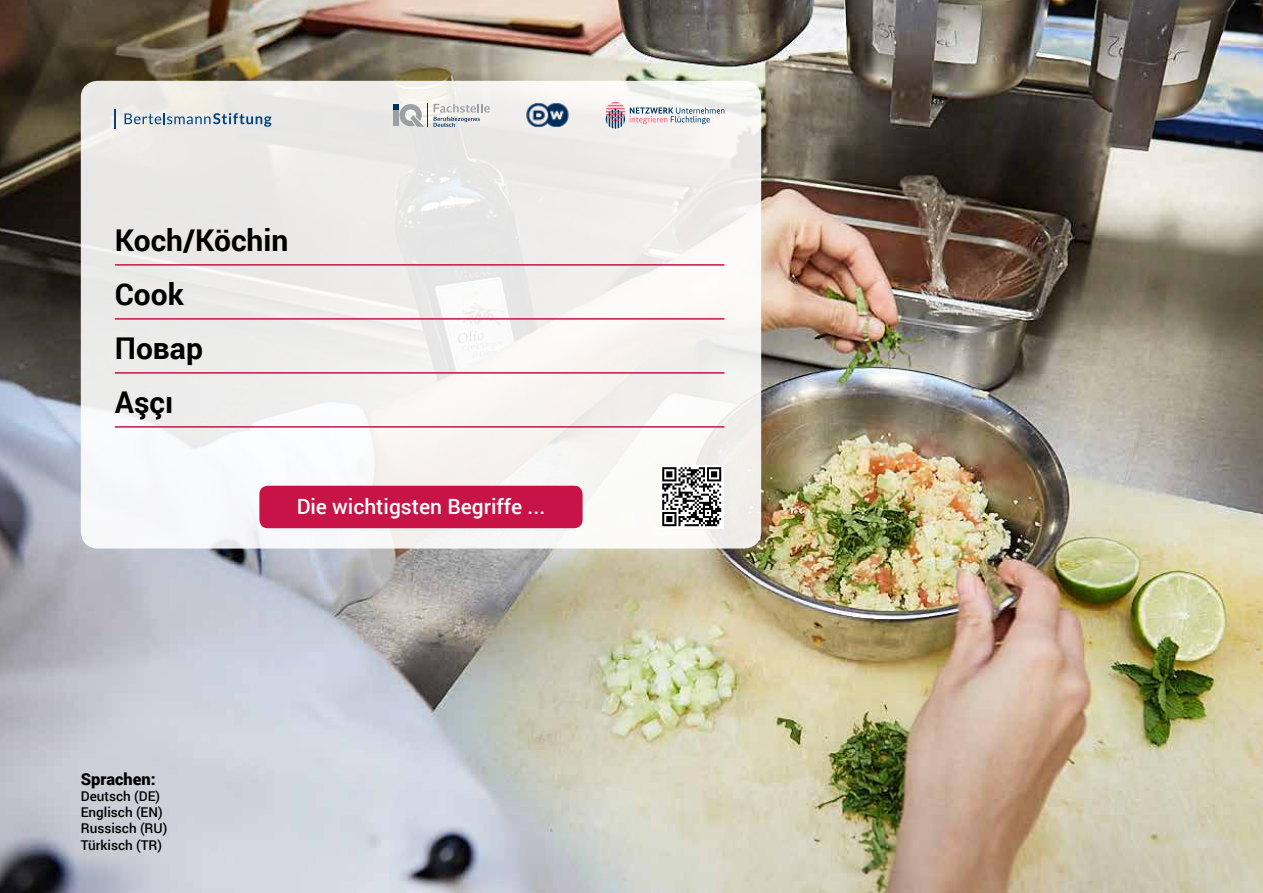
<style>
.page{position:relative;width:1263px;height:893px;background:#fff}
.page>*{position:absolute;margin:0;border:0;box-sizing:border-box;transform-origin:0 0}
.t1{font:700 30px/54px "Roboto";color:#000}
.t2{font:500 21px "Roboto";color:#fff}
.t3{font:900 16.5px "Roboto";color:#000}
.t4{font:500 13.5px/16.2px "Roboto";color:#000}
</style>
<div class="page">
<img style="left:0;top:0;width:1263px;height:893px">
<div style="left:81px;top:81px;width:680px;height:468px;background:linear-gradient(to bottom,#eae9e7,#f8f7f7);border-radius:17px"></div>
<svg style="left:125px;top:113px;width:146px;height:14px;background:#b1c0cd"></svg>
<svg style="left:115px;top:109px;width:1px;height:19px"></svg>
<hr style="left:115px;top:264px;width:609px;height:2px;background:#c71345">
<hr style="left:115px;top:318px;width:609px;height:2px;background:#c71345">
<hr style="left:115px;top:372px;width:609px;height:2px;background:#c71345">
<hr style="left:115px;top:426px;width:609px;height:2px;background:#c71345">
<div style="left:259px;top:486px;width:324px;height:42px;background:#c71345;border-radius:9px"></div>
<svg style="left:660px;top:465px;width:63px;height:63px"></svg>
<svg style="left:662px;top:467px;width:59px;height:59px"></svg>
<svg style="left:393px;top:104px;width:35px;height:23px"></svg>
<svg style="left:434px;top:104px;width:56px;height:23px"></svg>
<svg style="left:606px;top:102px;width:118px;height:26px"></svg>
<img style="left:524px;top:103px;width:47px;height:25px">
<h1 class="t1" style="left:115px;top:213px;width:175px">Koch/Köchin<br>Cook<br>Повар<br>Aşçı</h1>
<h2 class="t2" style="left:297px;top:492px;width:250px">Die wichtigsten Begriffe ...</h2>
<p class="t3" style="left:81px;top:767px;width:77px">Sprachen:</p>
<p class="t4" style="left:81px;top:788px;width:88px">Deutsch (DE)<br>Englisch (EN)<br>Russisch (RU)<br>Türkisch (TR)</p>
</div>
